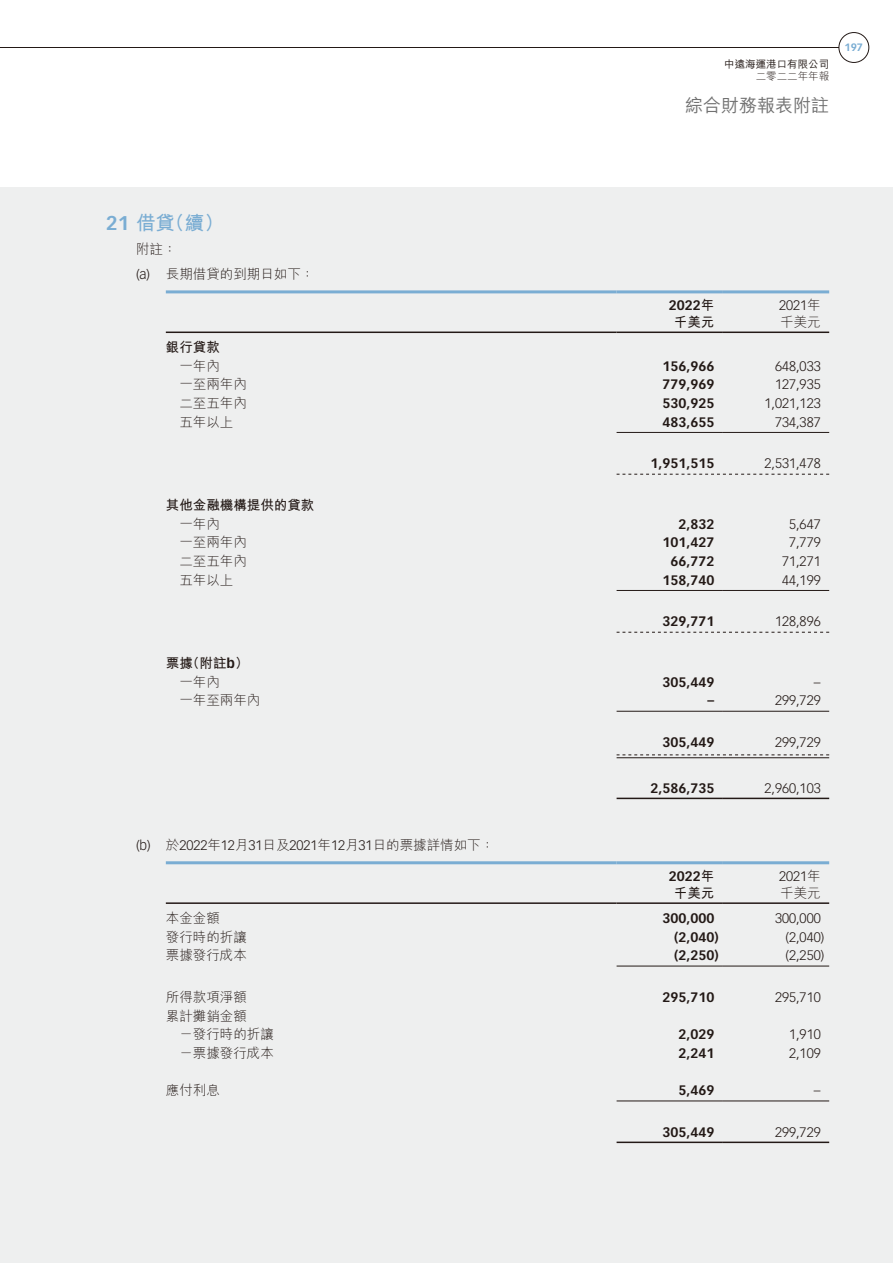
<style>
.page{position:relative;width:893px;height:1263px;background:#fff}
.page>*{position:absolute;margin:0;border:0;box-sizing:border-box;transform-origin:0 0}
.t1{font:19.5px "M Hei HK Bold E Ten B5 H";color:#7aadd3}
.t2{font:18px "M Hei HK Medium E Ten B5 H";color:#717171}
.t3{font:300 13.5px "Vectora LT Std";color:#231916}
.t4{font:700 13.5px "Vectora LT Std";color:#231916}
.t5{font:13.5px/25px "M Hei HK Light E Ten B5 H";color:#231916}
.t6{font:13.5px "M Hei HK Bold E Ten B5 H";color:#231916}
.t7{font:10.5px "M Hei HK Medium E Ten B5 H";color:#231916}
.t8{font:10.5px "M Hei HK Light E Ten B5 H";color:#231916}
.t9{font:700 10.5px "Vectora LT Std";color:#7aadd3}
.s1{font-family:"Vectora LT Std";font-weight:700}
.s2{font-family:"Vectora LT Std";font-weight:300}
.s3{font-family:"M Hei HK Bold E Ten B5 H";font-weight:400}
.s4{font-family:"M Hei HK Light E Ten B5 H";font-weight:400}
</style>
<div class="page">
<div style="left:0;top:187px;width:893px;height:1076px;background:#eeefef"></div>
<div style="left:839px;top:32px;width:30px;height:31px;border:1px solid #231916;border-radius:50%"></div>
<hr style="left:0;top:47px;width:839px;height:1px;background:#231916">
<hr style="left:166px;top:290px;width:451px;height:3px;background:#7aadd3">
<hr style="left:617px;top:290px;width:106px;height:3px;background:#7aadd3">
<hr style="left:723px;top:290px;width:106px;height:3px;background:#7aadd3">
<hr style="left:166px;top:332px;width:451px;height:1px;background:#231916">
<hr style="left:617px;top:332px;width:106px;height:1px;background:#231916">
<hr style="left:723px;top:332px;width:106px;height:1px;background:#231916">
<hr style="left:617px;top:432px;width:106px;height:1px;background:#231916">
<hr style="left:723px;top:432px;width:106px;height:1px;background:#231916">
<svg style="left:617px;top:474px;width:212px;height:1px"></svg>
<hr style="left:617px;top:590px;width:106px;height:1px;background:#231916">
<hr style="left:723px;top:590px;width:106px;height:1px;background:#231916">
<svg style="left:617px;top:632px;width:212px;height:1px"></svg>
<hr style="left:617px;top:711px;width:106px;height:1px;background:#231916">
<hr style="left:723px;top:711px;width:106px;height:1px;background:#231916">
<hr style="left:617px;top:757px;width:106px;height:1px;background:#231916">
<svg style="left:617px;top:754px;width:212px;height:1px"></svg>
<hr style="left:723px;top:757px;width:106px;height:1px;background:#231916">
<hr style="left:617px;top:798px;width:106px;height:1px;background:#231916">
<hr style="left:723px;top:798px;width:106px;height:1px;background:#231916">
<hr style="left:166px;top:861px;width:451px;height:3px;background:#7aadd3">
<hr style="left:617px;top:861px;width:106px;height:3px;background:#7aadd3">
<hr style="left:723px;top:861px;width:106px;height:3px;background:#7aadd3">
<hr style="left:166px;top:902px;width:451px;height:2px;background:#231916">
<hr style="left:617px;top:902px;width:106px;height:2px;background:#231916">
<hr style="left:723px;top:902px;width:106px;height:2px;background:#231916">
<hr style="left:617px;top:966px;width:106px;height:1px;background:#231916">
<hr style="left:723px;top:966px;width:106px;height:1px;background:#231916">
<hr style="left:617px;top:1100px;width:106px;height:1px;background:#231916">
<hr style="left:723px;top:1100px;width:106px;height:1px;background:#231916">
<hr style="left:617px;top:1141px;width:106px;height:2px;background:#231916">
<hr style="left:723px;top:1141px;width:106px;height:2px;background:#231916">
<p class="t7" style="left:724px;top:60px;width:106px">中遠海運港口有限公司</p>
<p class="t8" style="left:756px;top:72px;width:75px">二零二二年年報</p>
<h2 class="t2" style="left:685px;top:98px;width:146px">綜合財務報表附註</h2>
<p class="t9" style="left:844px;top:42px;width:20px">197</p>
<h1 class="t1" style="left:106px;top:215px;width:119px"><span class="s1">21</span> 借貸（續）</h1>
<p class="t5" style="left:136px;top:238px;width:180px">附註：<br><span class="s2">(a)</span> 長期借貸的到期日如下：</p>
<p class="t4" style="left:669px;top:299px;width:47px">2022<span class="s3">年</span></p>
<p class="t3" style="left:779px;top:299px;width:43px">2021<span class="s4">年</span></p>
<p class="t6" style="left:674px;top:317px;width:42px">千美元</p>
<p class="t5" style="left:780px;top:311px;width:42px">千美元</p>
<p class="t6" style="left:166px;top:342px;width:55px">銀行貸款</p>
<p class="t5" style="left:179px;top:355px;width:42px">一年內</p>
<p class="t4" style="left:662px;top:359px;width:53px">156,966</p>
<p class="t3" style="left:775px;top:359px;width:47px">648,033</p>
<p class="t5" style="left:179px;top:374px;width:69px">一至兩年內</p>
<p class="t4" style="left:662px;top:378px;width:53px">779,969</p>
<p class="t3" style="left:775px;top:378px;width:47px">127,935</p>
<p class="t5" style="left:179px;top:392px;width:69px">二至五年內</p>
<p class="t4" style="left:662px;top:397px;width:53px">530,925</p>
<p class="t3" style="left:764px;top:397px;width:58px">1,021,123</p>
<p class="t5" style="left:179px;top:411px;width:55px">五年以上</p>
<p class="t4" style="left:662px;top:415px;width:53px">483,655</p>
<p class="t3" style="left:775px;top:415px;width:47px">734,387</p>
<p class="t4" style="left:650px;top:457px;width:65px">1,951,515</p>
<p class="t3" style="left:764px;top:457px;width:58px">2,531,478</p>
<p class="t6" style="left:166px;top:500px;width:150px">其他金融機構提供的貸款</p>
<p class="t5" style="left:179px;top:513px;width:42px">一年內</p>
<p class="t4" style="left:678px;top:517px;width:37px">2,832</p>
<p class="t3" style="left:789px;top:517px;width:33px">5,647</p>
<p class="t5" style="left:179px;top:532px;width:69px">一至兩年內</p>
<p class="t4" style="left:662px;top:536px;width:53px">101,427</p>
<p class="t3" style="left:789px;top:536px;width:33px">7,779</p>
<p class="t5" style="left:179px;top:550px;width:69px">二至五年內</p>
<p class="t4" style="left:670px;top:555px;width:45px">66,772</p>
<p class="t3" style="left:782px;top:555px;width:40px">71,271</p>
<p class="t5" style="left:179px;top:569px;width:55px">五年以上</p>
<p class="t4" style="left:662px;top:573px;width:53px">158,740</p>
<p class="t3" style="left:782px;top:573px;width:40px">44,199</p>
<p class="t4" style="left:662px;top:615px;width:53px">329,771</p>
<p class="t3" style="left:775px;top:615px;width:47px">128,896</p>
<p class="t6" style="left:166px;top:658px;width:84px">票據（附註<span class="s1">b</span>）</p>
<p class="t5" style="left:179px;top:671px;width:42px">一年內</p>
<p class="t4" style="left:662px;top:675px;width:53px">305,449</p>
<p class="t3" style="left:814px;top:675px;width:8px">–</p>
<p class="t5" style="left:179px;top:690px;width:82px">一年至兩年內</p>
<p class="t4" style="left:708px;top:694px;width:8px">–</p>
<p class="t3" style="left:775px;top:694px;width:47px">299,729</p>
<p class="t4" style="left:662px;top:736px;width:53px">305,449</p>
<p class="t3" style="left:775px;top:736px;width:47px">299,729</p>
<p class="t4" style="left:650px;top:782px;width:65px">2,586,735</p>
<p class="t3" style="left:764px;top:782px;width:58px">2,960,103</p>
<p class="t3" style="left:136px;top:838px;width:360px">(b) <span class="s4">於</span>2022<span class="s4">年</span>12<span class="s4">月</span>31<span class="s4">日及</span>2021<span class="s4">年</span>12<span class="s4">月</span>31<span class="s4">日的票據詳情如下：</span></p>
<p class="t4" style="left:669px;top:870px;width:47px">2022<span class="s3">年</span></p>
<p class="t3" style="left:779px;top:870px;width:43px">2021<span class="s4">年</span></p>
<p class="t6" style="left:674px;top:887px;width:42px">千美元</p>
<p class="t5" style="left:780px;top:882px;width:42px">千美元</p>
<p class="t5" style="left:166px;top:907px;width:55px">本金金額</p>
<p class="t4" style="left:662px;top:912px;width:53px">300,000</p>
<p class="t3" style="left:775px;top:912px;width:47px">300,000</p>
<p class="t5" style="left:166px;top:926px;width:82px">發行時的折讓</p>
<p class="t4" style="left:674px;top:930px;width:46px">(2,040)</p>
<p class="t3" style="left:786px;top:930px;width:40px">(2,040)</p>
<p class="t5" style="left:166px;top:944px;width:82px">票據發行成本</p>
<p class="t4" style="left:674px;top:949px;width:46px">(2,250)</p>
<p class="t3" style="left:786px;top:949px;width:40px">(2,250)</p>
<p class="t5" style="left:166px;top:986px;width:82px">所得款項淨額</p>
<p class="t4" style="left:662px;top:991px;width:53px">295,710</p>
<p class="t3" style="left:775px;top:991px;width:47px">295,710</p>
<p class="t5" style="left:179px;top:1008px;width:96px;line-height:18.6px;text-indent:-14px">累計攤銷金額<br>－發行時的折讓</p>
<p class="t4" style="left:678px;top:1028px;width:37px">2,029</p>
<p class="t3" style="left:789px;top:1028px;width:33px">1,910</p>
<p class="t5" style="left:179px;top:1042px;width:96px">－票據發行成本</p>
<p class="t4" style="left:678px;top:1046px;width:37px">2,241</p>
<p class="t3" style="left:789px;top:1046px;width:33px">2,109</p>
<p class="t5" style="left:166px;top:1079px;width:55px">應付利息</p>
<p class="t4" style="left:678px;top:1084px;width:37px">5,469</p>
<p class="t3" style="left:814px;top:1084px;width:8px">–</p>
<p class="t4" style="left:662px;top:1125px;width:53px">305,449</p>
<p class="t3" style="left:775px;top:1125px;width:47px">299,729</p>
</div>
